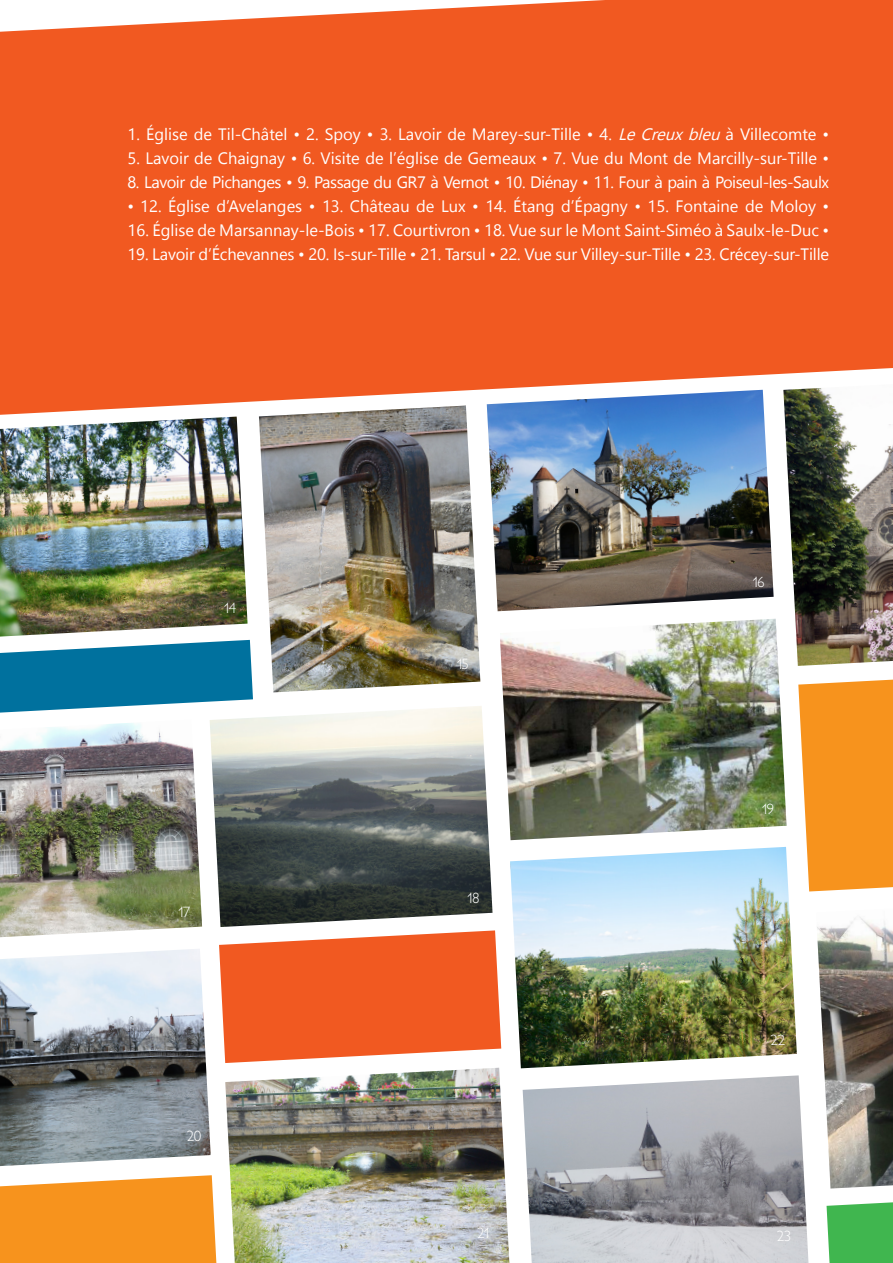
<style>
.page{position:relative;width:893px;height:1263px;background:#fff}
.page>*{position:absolute;margin:0;border:0;box-sizing:border-box;transform-origin:0 0}
.t1{font:16.5px "Nirmala UI";color:#fff}
.t2{font:16.5px "Nirmala UI";letter-spacing:-.03em;color:#fff}
.t3{font:300 15px "Petita";letter-spacing:-.035em;color:#fff}
.s1{font-style:italic}
</style>
<div class="page">
<div style="left:0;top:0;width:893px;height:415px;background:#f15921"></div>
<svg style="left:0;top:1175px;width:216px;height:88px;background:#f79a2c"></svg>
<svg style="left:0;top:640px;width:253px;height:73px"></svg>
<svg style="left:826px;top:1202px;width:67px;height:61px;background:#4cba5a"></svg>
<img style="left:0;top:949px;width:211px;height:217px">
<img style="left:523px;top:1075px;width:285px;height:188px">
<img style="left:0;top:417px;width:248px;height:219px">
<img style="left:0;top:723px;width:202px;height:214px">
<img style="left:817px;top:917px;width:76px;height:271px">
<img style="left:259px;top:406px;width:221px;height:286px">
<img style="left:783px;top:384px;width:110px;height:282px">
<img style="left:225px;top:1068px;width:284px;height:195px">
<img style="left:510px;top:847px;width:287px;height:221px">
<img style="left:210px;top:706px;width:282px;height:221px">
<img style="left:487px;top:390px;width:287px;height:221px">
<img style="left:500px;top:619px;width:287px;height:221px">
<svg style="left:798px;top:680px;width:95px;height:211px;background:#f79d33"></svg>
<svg style="left:219px;top:930px;width:282px;height:133px;background:#f26e3d"></svg>
<p class="t1" style="left:128px;top:121px;width:703px">1. Église de Til-Châtel • 2. Spoy • 3. Lavoir de Marey-sur-Tille • 4. <span class="s1">LeCreuxbleu</span>à Villecomte •</p>
<p class="t1" style="left:128px;top:145px;width:703px">5. Lavoir de Chaignay • 6. Visite de l’église de Gemeaux • 7. Vue du Mont de Marcilly-sur-Tille •</p>
<p class="t2" style="left:128px;top:169px;width:703px">8. Lavoir de Pichanges • 9. Passage du GR7 à Vernot • 10. Diénay • 11. Four à pain à Poiseul-les-Saulx</p>
<p class="t1" style="left:128px;top:193px;width:703px">• 12. Église d’Avelanges • 13. Château de Lux • 14. Étang d’Épagny • 15. Fontaine de Moloy •</p>
<p class="t1" style="left:128px;top:217px;width:703px">16. Église de Marsannay-le-Bois • 17. Courtivron • 18. Vue sur le Mont Saint-Siméo à Saulx-le-Duc •</p>
<p class="t1" style="left:128px;top:241px;width:703px">19. Lavoir d’Échevannes • 20. Is-sur-Tille • 21. Tarsul • 22. Vue sur Villey-sur-Tille • 23. Crécey-sur-Tille</p>
<p class="t3" style="left:224px;top:599px;width:14px">14</p>
<p class="t3" style="left:178px;top:903px;width:13px">17</p>
<p class="t3" style="left:187px;top:1127px;width:16px">20</p>
<p class="t3" style="left:457px;top:656px;width:13px">15</p>
<p class="t3" style="left:468px;top:889px;width:14px">18</p>
<p class="t3" style="left:477px;top:1224px;width:13px">21</p>
<p class="t3" style="left:753px;top:573px;width:13px">16</p>
<p class="t3" style="left:762px;top:800px;width:14px">19</p>
<p class="t3" style="left:771px;top:1031px;width:16px">22</p>
<p class="t3" style="left:777px;top:1228px;width:16px">23</p>
</div>
